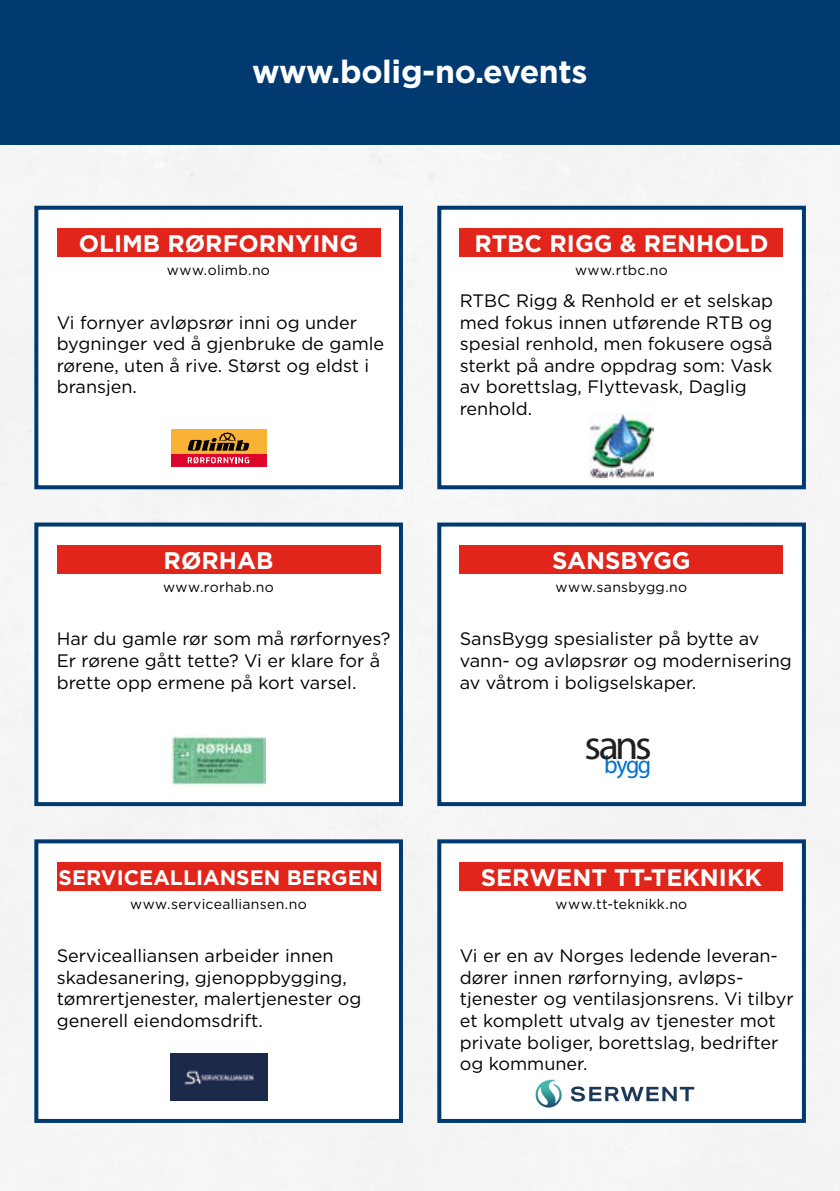
<style>
.page{position:relative;width:840px;height:1191px;background:#fff}
.page>*{position:absolute;margin:0;border:0;box-sizing:border-box;transform-origin:0 0}
.t1{font:41.8px "Myriad";color:#221f20}
.t2{font:700 32px "Gotham";letter-spacing:-.01em;color:#fff}
.t3{font:25.2px "Myriad";color:#0071ce;scale:.95 1}
.t4{font:700 24px "Gotham";color:#fff}
.t5{font:700 21px "Gotham";color:#fff}
.t6{font:18px/21.6px "Gotham";color:#000}
.t7{font:14px "Gotham";letter-spacing:.025em;color:#000}
</style>
<div class="page">
<div style="left:0;top:144px;width:839px;height:1047px;background:#f5f5f5"></div>
<div style="left:0;top:0;width:839px;height:144px;background:#003a70"></div>
<div style="left:36px;top:524px;width:365px;height:280px;background:#fff"></div>
<div style="left:34px;top:522px;width:369px;height:284px;border:4px solid #003a70"></div>
<img style="left:171px;top:735px;width:95px;height:50px">
<div style="left:57px;top:545px;width:323px;height:28px;background:#e1251b"></div>
<div style="left:439px;top:524px;width:364px;height:280px;background:#fff"></div>
<div style="left:437px;top:522px;width:368px;height:284px;border:4px solid #003a70"></div>
<div style="left:459px;top:545px;width:323px;height:28px;background:#e1251b"></div>
<div style="left:439px;top:841px;width:364px;height:280px;background:#fff"></div>
<div style="left:437px;top:839px;width:368px;height:284px;border:4px solid #003a70"></div>
<svg style="left:570px;top:1086px;width:123px;height:15px"></svg>
<svg style="left:535px;top:1079px;width:27px;height:28px"></svg>
<div style="left:459px;top:862px;width:323px;height:28px;background:#e1251b"></div>
<div style="left:36px;top:841px;width:365px;height:280px;background:#fff"></div>
<div style="left:34px;top:839px;width:369px;height:284px;border:4px solid #003a70"></div>
<img style="left:170px;top:1053px;width:97px;height:47px">
<div style="left:57px;top:862px;width:323px;height:28px;background:#e1251b"></div>
<div style="left:439px;top:208px;width:364px;height:279px;background:#fff"></div>
<div style="left:437px;top:206px;width:368px;height:283px;border:4px solid #003a70"></div>
<img style="left:589px;top:413px;width:63px;height:65px">
<div style="left:459px;top:228px;width:323px;height:29px;background:#e1251b"></div>
<div style="left:36px;top:208px;width:365px;height:279px;background:#fff"></div>
<div style="left:34px;top:206px;width:369px;height:283px;border:4px solid #003a70"></div>
<div style="left:171px;top:429px;width:95px;height:37px;background:#f9b234"></div>
<div style="left:171px;top:454px;width:95px;height:12px;background:#dd052b"></div>
<svg style="left:188px;top:432px;width:61px;height:18px"></svg>
<svg style="left:188px;top:457px;width:61px;height:6px"></svg>
<div style="left:57px;top:228px;width:323px;height:29px;background:#e1251b"></div>
<h2 class="t2" style="left:252px;top:51px;width:337px">www.bolig-no.events</h2>
<h3 class="t4" style="left:79px;top:228px;width:281px">OLIMB RØRFORNYING</h3>
<p class="t7" style="left:167px;top:261px;width:104px">www.olimb.no</p>
<p class="t6" style="left:57px;top:311px;width:329px">Vi fornyer avløpsrør inni og under bygninger ved å gjenbruke de gamle rørene, uten å rive. Størst og eldst i bransjen.</p>
<h3 class="t4" style="left:163px;top:544px;width:111px">RØRHAB</h3>
<p class="t7" style="left:163px;top:578px;width:112px">www.rorhab.no</p>
<p class="t6" style="left:57px;top:628px;width:335px">Har du gamle rør som må rørfornyes?<br>Er rørene gått tette? Vi er klare for å brette opp ermene på kort varsel.</p>
<p class="t5" style="left:59px;top:863px;width:321px">SERVICEALLIANSEN BERGEN</p>
<p class="t7" style="left:130px;top:895px;width:178px">www.servicealliansen.no</p>
<p class="t6" style="left:57px;top:944px;width:306px">Servicealliansen arbeider innen skadesanering, gjenoppbygging, tømrertjenester, malertjenester og generell eiendomsdrift.</p>
<h3 class="t4" style="left:474px;top:228px;width:295px">RTBC RIGG &amp; RENHOLD</h3>
<p class="t7" style="left:574px;top:261px;width:94px">www.rtbc.no</p>
<p class="t6" style="left:459px;top:289px;width:315px">RTBC Rigg &amp; Renhold er et selskap med fokus innen utførende RTB og spesial renhold, men fokusere også sterkt på andre oppdrag som: Vask av borettslag, Flyttevask, Daglig renhold.</p>
<h3 class="t4" style="left:552px;top:544px;width:140px">SANSBYGG</h3>
<p class="t7" style="left:555px;top:578px;width:133px">www.sansbygg.no</p>
<p class="t6" style="left:459px;top:628px;width:333px">SansBygg spesialister på bytte av vann- og avløpsrør og modernisering av våtrom i boligselskaper.</p>
<h1 class="t1" style="left:584px;top:724px;width:69px">sans</h1>
<h3 class="t3" style="left:603px;top:752px;width:51px">bygg</h3>
<h3 class="t4" style="left:480px;top:861px;width:282px">SERWENT TT-TEKNIKK</h3>
<p class="t7" style="left:555px;top:895px;width:133px">www.tt-teknikk.no</p>
<p class="t6" style="left:459px;top:944px;width:335px">Vi er en av Norges ledende leveran&shy;dører innen rørfornying, avløps&shy;tjenester og ventilasjonsrens. Vi tilbyr et komplett utvalg av tjenester mot private boliger, borettslag, bedrifter og kommuner.</p>
</div>
